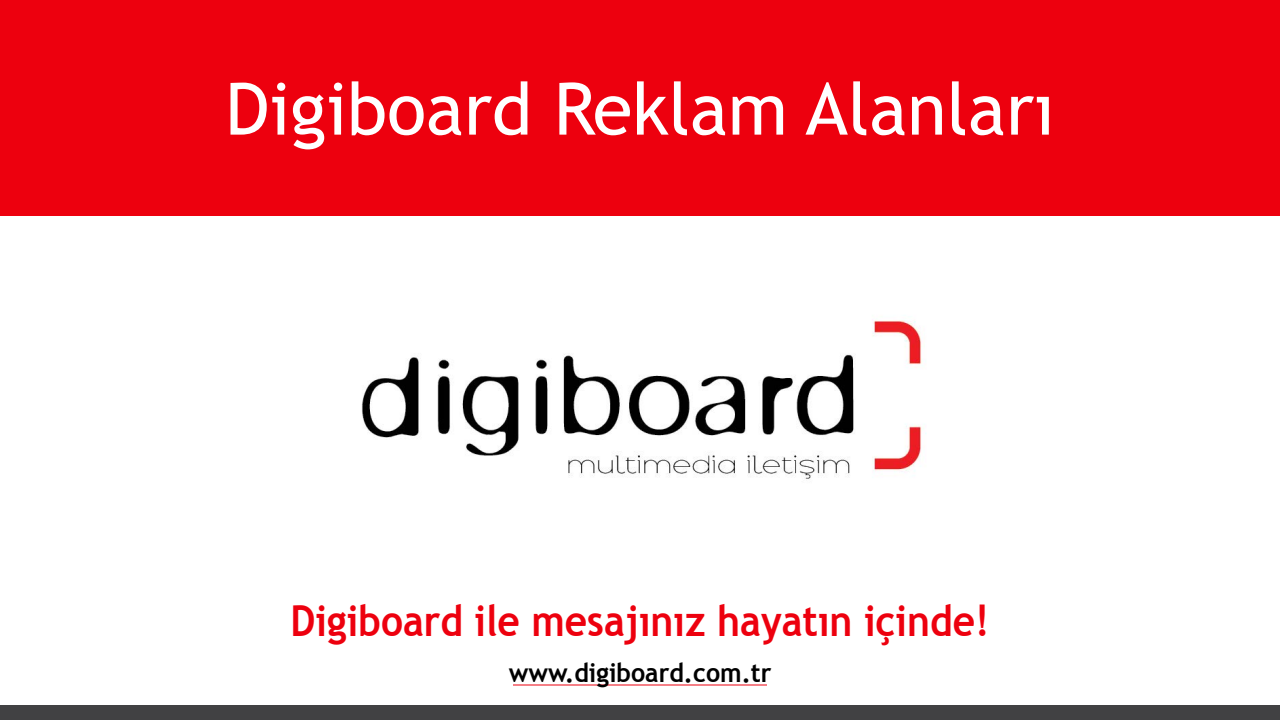
<style>
.page{position:relative;width:1280px;height:720px;background:#fff}
.page>*{position:absolute;margin:0;border:0;box-sizing:border-box;transform-origin:0 0}
.t1{font:72.2px "Trebuchet MS";color:#fff}
.t2{font:700 42.8px "Trebuchet MS";color:#ed000e;scale:.91 1}
.t3{font:700 26.3px "Trebuchet MS";color:#000;scale:.95 1}
</style>
<div class="page">
<hr style="left:513px;top:685px;width:254px;height:1px;background:#ed000e">
<div style="left:0;top:0;width:1280px;height:216px;background:#ed000e"></div>
<img style="left:362px;top:320px;width:564px;height:159px">
<div style="left:0;top:705px;width:1280px;height:15px;background:#414143"></div>
<h1 class="t1" style="left:225px;top:67px;width:831px">Digiboard Reklam Alanları</h1>
<p class="t2" style="left:291px;top:594px;width:770px">Digiboard ile mesajınız hayatın içinde!</p>
<p class="t3" style="left:509px;top:656px;width:278px">www.digiboard.com.tr</p>
</div>
